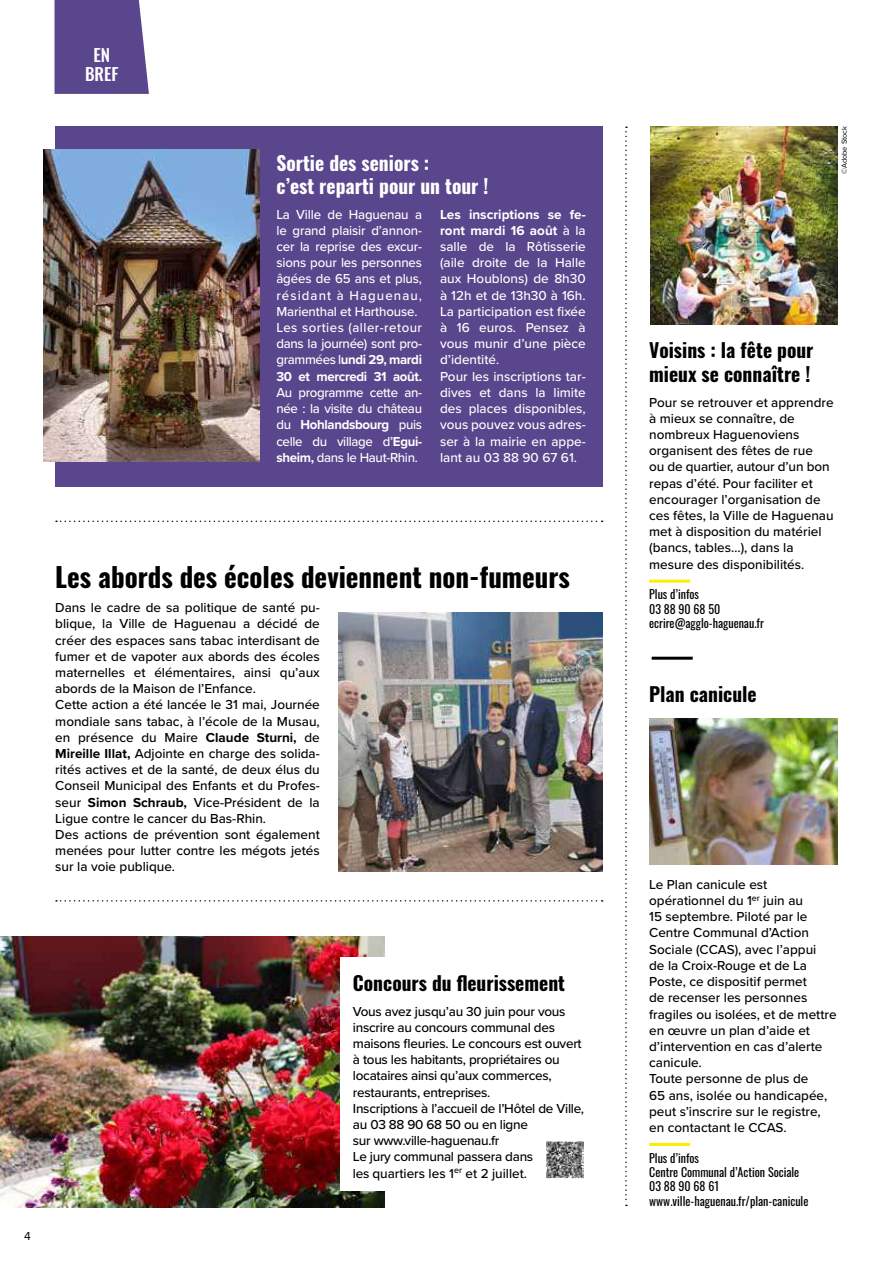
<style>
.page{position:relative;width:893px;height:1263px;background:#fff}
.page>*{position:absolute;margin:0;border:0;box-sizing:border-box;transform-origin:0 0}
.t1{font:700 27px "Oswald";color:#000}
.t2{font:700 19.5px/23.4px "Oswald";color:#000}
.t3{font:700 19.5px/23.4px "Oswald";color:#fff}
.t4{font:500 17.25px/19px "Oswald";color:#fff;text-align:center}
.t5{font:500 13.5px/16.2px "Proxima Nova";color:#000}
.t6{font:500 13.5px/16.2px "Proxima Nova";color:#fff}
.t7{font:500 13.5px/16.2px "Proxima Nova";letter-spacing:-.02em;color:#000}
.t8{font:12px/14.4px "Oswald";color:#000}
.t9{font:12px "Proxima Nova";color:#000}
.t10{font:7.5px "Proxima Nova";color:#000}
.s1{font-weight:700}
</style>
<div class="page">
<div style="left:55px;top:126px;width:547px;height:360px;background:#5a468c"></div>
<hr style="left:649px;top:1143px;width:41px;height:3px;background:#ffed00">
<div style="left:55px;top:0;width:94px;height:94px;background:#5a468c"></div>
<hr style="left:649px;top:580px;width:41px;height:3px;background:#ffed00">
<img style="left:339px;top:612px;width:263px;height:260px">
<img style="left:649px;top:718px;width:189px;height:146px">
<img style="left:0;top:936px;width:384px;height:271px">
<svg style="left:56px;top:900px;width:547px;height:2px"></svg>
<svg style="left:56px;top:520px;width:547px;height:2px"></svg>
<svg style="left:625px;top:126px;width:2px;height:1080px"></svg>
<img style="left:651px;top:126px;width:187px;height:198px">
<div style="left:340px;top:957px;width:262px;height:233px;background:#fff"></div>
<img style="left:44px;top:149px;width:215px;height:312px">
<hr style="left:652px;top:657px;width:41px;height:3px;background:#000">
<img style="left:546px;top:1141px;width:37px;height:37px">
<p class="t4" style="left:85px;top:46px;width:35px">EN<br>BREF</p>
<h2 class="t3" style="left:276px;top:152px;width:214px">Sortie des seniors :<br>c’est reparti pour un tour !</h2>
<p class="t6" style="left:276px;top:206px;width:147px">La Ville de Haguenau a le grand plaisir d’annon&shy;cer la reprise des excur&shy;sions pour les personnes âgées de 65 ans et plus, résidant à Haguenau,<br>Marienthal et Harthouse.<br>Les sorties (aller-retour dans la journée) sont pro&shy;grammées l<span class="s1">undi 29, mardi<br>30 et mercredi 31 août.</span></p>
<p class="t6" style="left:276px;top:384px;width:147px;text-align:justify">Au programme cette an&shy;née : la visite du château du <span class="s1">Hohlandsbourg</span> puis celle du village d’<span class="s1">Egui&shy;sheim,</span> dans le Haut-Rhin.</p>
<p class="t6" style="left:440px;top:206px;width:147px"><span class="s1">Les inscriptions se fe&shy;ront mardi 16 août</span> à la salle de la Rôtisserie (aile droite de la Halle aux Houblons) de 8h30 à 12h et de 13h30 à 16h.<br>La participation est fixée à 16 euros. Pensez à vous munir d’une pièce d’identité.<br>Pour les inscriptions tar&shy;dives et dans la limite des places disponibles, vous pouvez vous adres&shy;ser à la mairie en appe&shy;lant au 03 88 90 67 61.</p>
<h1 class="t1" style="left:55px;top:558px;width:516px">Les abords des écoles deviennent non-fumeurs</h1>
<p class="t5" style="left:55px;top:599px;width:266px">Dans le cadre de sa politique de santé pu&shy;blique, la Ville de Haguenau a décidé de créer des espaces sans tabac interdisant de fumer et de vapoter aux abords des écoles maternelles et élémentaires, ainsi qu’aux abords de la Maison de l’Enfance.<br>Cette action a été lancée le 31 mai, Journée mondiale sans tabac, à l’école de la Musau, en présence du Maire <span class="s1">Claude Sturni,</span> de <span class="s1">Mireille Illat,</span> Adjointe en charge des solida&shy;rités actives et de la santé, de deux élus du Conseil Municipal des Enfants et du Profes&shy;seur <span class="s1">Simon Schraub,</span> Vice-Président de la Ligue contre le cancer du Bas-Rhin.<br>Des actions de prévention sont également menées pour lutter contre les mégots jetés sur la voie publique.</p>
<p class="t9" style="left:24px;top:1229px;width:8px">4</p>
<h2 class="t2" style="left:353px;top:972px;width:214px">Concours du fleurissement</h2>
<p class="t7" style="left:353px;top:1002px;width:233px">Vous avez jusqu’au 30 juin pour vous inscrire au concours communal des maisons fleuries. Le concours est ouvert à tous les habitants, propriétaires ou locataires ainsi qu’aux commerces, restaurants, entreprises.<br>Inscriptions à l’accueil de l’Hôtel de Ville, au 03 88 90 68 50 ou en ligne<br>sur www.ville-haguenau.fr<br>Le jury communal passera dans<br>les quartiers les 1<sup>er</sup> et 2 juillet.</p>
<p class="t10" style="left:840px;top:174px;width:50px;rotate:-90deg">©Adobe Stock</p>
<h2 class="t2" style="left:649px;top:339px;width:166px">Voisins : la fête pour mieux se connaître !</h2>
<p class="t5" style="left:649px;top:393px;width:186px">Pour se retrouver et apprendre à mieux se connaître, de nombreux Haguenoviens organisent des fêtes de rue<br>ou de quartier, autour d’un bon repas d’été. Pour faciliter et encourager l’organisation de ces fêtes, la Ville de Haguenau met à disposition du matériel (bancs, tables…), dans la mesure des disponibilités.</p>
<p class="t8" style="left:649px;top:586px;width:116px">Plus d’infos<br>03 88 90 68 50 ecrire@agglo-haguenau.fr</p>
<h2 class="t2" style="left:649px;top:683px;width:109px">Plan canicule</h2>
<p class="t5" style="left:649px;top:876px;width:189px">Le Plan canicule est opérationnel du 1<sup>er</sup> juin au<br>15 septembre. Piloté par le<br>Centre Communal d’Action<br>Sociale (CCAS), avec l’appui<br>de la Croix-Rouge et de La<br>Poste, ce dispositif permet<br>de recenser les personnes fragiles ou isolées, et de mettre en œuvre un plan d’aide et d’intervention en cas d’alerte canicule.<br>Toute personne de plus de<br>65 ans, isolée ou handicapée, peut s’inscrire sur le registre, en contactant le CCAS.</p>
<p class="t8" style="left:649px;top:1149px;width:161px">Plus d’infos<br>Centre Communal d’Action Sociale<br>03 88 90 68 61 www.ville-haguenau.fr/plan-canicule</p>
</div>
